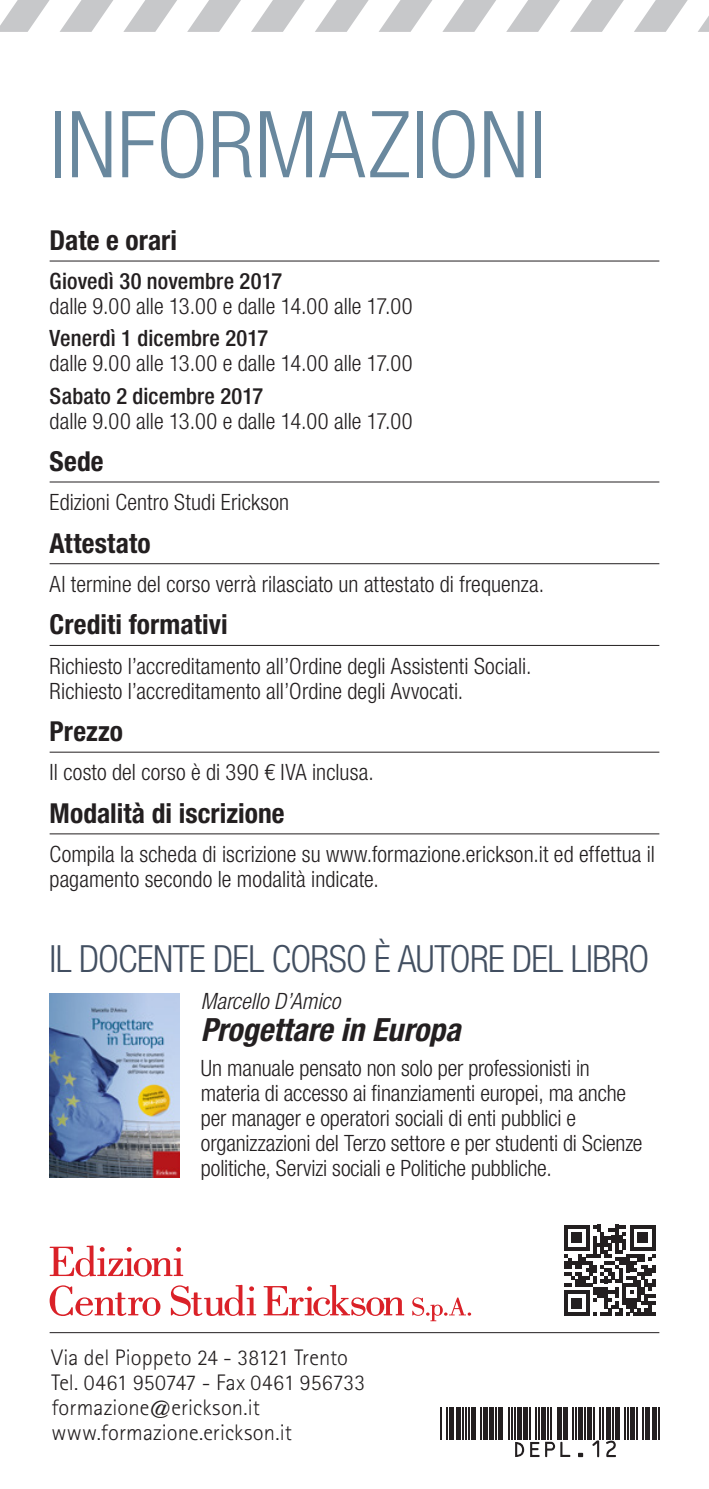
<style>
.page{position:relative;width:709px;height:1489px;background:#fff}
.page>*{position:absolute;margin:0;border:0;box-sizing:border-box;transform-origin:0 0}
.t1{font:300 condensed 92.5px "Helvetica Neue LT Std";color:#69889e}
.t2{font:300 condensed 37.5px "Helvetica Neue LT Std";letter-spacing:-.015em;color:#424f61}
.t3{font:italic 700 condensed 32px "Helvetica Neue LT Std";color:#231f20}
.t4{font:700 condensed 27.5px "Helvetica Neue LT Std";letter-spacing:.005em;color:#231f20}
.t5{font:300 condensed 22.5px/25px "Helvetica Neue LT Std";color:#231f20}
.t6{font:300 22.5px/25px "Rotis Sans Serif Std";letter-spacing:.005em;color:#231f20}
.t7{font:500 condensed 22.5px "Helvetica Neue LT Std";letter-spacing:.01em;color:#231f20}
.t8{font:italic 300 condensed 22.5px "Helvetica Neue LT Std";color:#231f20}
</style>
<div class="page">
<hr style="left:50px;top:260px;width:609px;height:1px;background:#231f20">
<hr style="left:50px;top:481px;width:609px;height:1px;background:#231f20">
<hr style="left:50px;top:563px;width:609px;height:1px;background:#231f20">
<hr style="left:50px;top:645px;width:609px;height:1px;background:#231f20">
<hr style="left:50px;top:751px;width:609px;height:1px;background:#231f20">
<hr style="left:50px;top:833px;width:609px;height:1px;background:#231f20">
<svg style="left:0;top:0;width:50px;height:32px"></svg>
<svg style="left:60px;top:0;width:53px;height:32px"></svg>
<svg style="left:123px;top:0;width:54px;height:32px"></svg>
<svg style="left:187px;top:0;width:54px;height:32px"></svg>
<svg style="left:251px;top:0;width:54px;height:32px"></svg>
<svg style="left:315px;top:0;width:54px;height:32px"></svg>
<svg style="left:379px;top:0;width:53px;height:32px"></svg>
<svg style="left:442px;top:0;width:54px;height:32px"></svg>
<svg style="left:506px;top:0;width:54px;height:32px"></svg>
<svg style="left:570px;top:0;width:54px;height:32px"></svg>
<svg style="left:634px;top:0;width:53px;height:32px"></svg>
<svg style="left:698px;top:16px;width:11px;height:16px"></svg>
<img style="left:50px;top:993px;width:130px;height:183px">
<hr style="left:50px;top:1331px;width:609px;height:1px;background:#231f20">
<svg style="left:50px;top:1245px;width:133px;height:31px"></svg>
<svg style="left:50px;top:1285px;width:110px;height:30px"></svg>
<svg style="left:171px;top:1284px;width:85px;height:31px"></svg>
<svg style="left:263px;top:1284px;width:141px;height:31px"></svg>
<svg style="left:412px;top:1297px;width:59px;height:24px"></svg>
<svg style="left:564px;top:1224px;width:91px;height:91px"></svg>
<hr style="left:440px;top:1407px;width:2px;height:33px;background:#231f20">
<hr style="left:446px;top:1407px;width:2px;height:33px;background:#231f20">
<div style="left:449px;top:1407px;width:5px;height:33px;background:#231f20"></div>
<hr style="left:456px;top:1407px;width:4px;height:33px;background:#231f20">
<hr style="left:462px;top:1407px;width:1px;height:33px;background:#231f20">
<hr style="left:465px;top:1407px;width:1px;height:33px;background:#231f20">
<hr style="left:468px;top:1407px;width:1px;height:33px;background:#231f20">
<hr style="left:471px;top:1407px;width:4px;height:33px;background:#231f20">
<hr style="left:480px;top:1407px;width:2px;height:33px;background:#231f20">
<div style="left:483px;top:1407px;width:5px;height:33px;background:#231f20"></div>
<div style="left:489px;top:1407px;width:5px;height:33px;background:#231f20"></div>
<hr style="left:495px;top:1407px;width:2px;height:33px;background:#231f20">
<div style="left:498px;top:1407px;width:5px;height:33px;background:#231f20"></div>
<hr style="left:508px;top:1407px;width:1px;height:33px;background:#231f20">
<hr style="left:511px;top:1407px;width:1px;height:33px;background:#231f20">
<hr style="left:514px;top:1407px;width:1px;height:33px;background:#231f20">
<hr style="left:517px;top:1407px;width:4px;height:33px;background:#231f20">
<hr style="left:523px;top:1407px;width:4px;height:33px;background:#231f20">
<hr style="left:529px;top:1407px;width:2px;height:33px;background:#231f20">
<hr style="left:535px;top:1407px;width:2px;height:33px;background:#231f20">
<hr style="left:538px;top:1407px;width:2px;height:33px;background:#231f20">
<div style="left:541px;top:1407px;width:5px;height:33px;background:#231f20"></div>
<hr style="left:547px;top:1407px;width:2px;height:33px;background:#231f20">
<hr style="left:550px;top:1407px;width:2px;height:33px;background:#231f20">
<hr style="left:557px;top:1407px;width:4px;height:33px;background:#231f20">
<hr style="left:563px;top:1407px;width:4px;height:33px;background:#231f20">
<hr style="left:572px;top:1407px;width:1px;height:33px;background:#231f20">
<hr style="left:575px;top:1407px;width:1px;height:33px;background:#231f20">
<div style="left:578px;top:1407px;width:5px;height:33px;background:#231f20"></div>
<hr style="left:584px;top:1407px;width:2px;height:33px;background:#231f20">
<div style="left:587px;top:1407px;width:5px;height:33px;background:#231f20"></div>
<hr style="left:593px;top:1407px;width:2px;height:33px;background:#231f20">
<hr style="left:599px;top:1407px;width:2px;height:33px;background:#231f20">
<hr style="left:602px;top:1407px;width:2px;height:33px;background:#231f20">
<hr style="left:606px;top:1407px;width:4px;height:33px;background:#231f20">
<hr style="left:612px;top:1407px;width:1px;height:33px;background:#231f20">
<hr style="left:615px;top:1407px;width:4px;height:33px;background:#231f20">
<hr style="left:624px;top:1407px;width:1px;height:33px;background:#231f20">
<hr style="left:627px;top:1407px;width:1px;height:33px;background:#231f20">
<div style="left:630px;top:1407px;width:5px;height:33px;background:#231f20"></div>
<hr style="left:636px;top:1407px;width:2px;height:33px;background:#231f20">
<hr style="left:642px;top:1407px;width:2px;height:33px;background:#231f20">
<div style="left:645px;top:1407px;width:5px;height:33px;background:#231f20"></div>
<div style="left:651px;top:1407px;width:5px;height:33px;background:#231f20"></div>
<hr style="left:658px;top:1407px;width:1px;height:33px;background:#231f20">
<svg style="left:515px;top:1442px;width:9px;height:14px"></svg>
<svg style="left:530px;top:1442px;width:9px;height:14px"></svg>
<svg style="left:545px;top:1441px;width:25px;height:15px"></svg>
<svg style="left:578px;top:1452px;width:5px;height:4px"></svg>
<svg style="left:592px;top:1440px;width:7px;height:16px"></svg>
<svg style="left:606px;top:1440px;width:10px;height:16px"></svg>
<h1 class="t1" style="left:50px;top:91px;width:498px">INFORMAZIONI</h1>
<p class="t4" style="left:50px;top:224px;width:129px">Date e orari</p>
<p class="t7" style="left:50px;top:268px;width:234px">Giovedì 30 novembre 2017</p>
<p class="t5" style="left:50px;top:293px;width:364px">dalle 9.00 alle 13.00 e dalle 14.00 alle 17.00</p>
<p class="t7" style="left:50px;top:325px;width:220px">Venerdì 1 dicembre 2017</p>
<p class="t5" style="left:50px;top:351px;width:364px">dalle 9.00 alle 13.00 e dalle 14.00 alle 17.00</p>
<p class="t7" style="left:50px;top:382px;width:215px">Sabato 2 dicembre 2017</p>
<p class="t5" style="left:50px;top:408px;width:364px">dalle 9.00 alle 13.00 e dalle 14.00 alle 17.00</p>
<p class="t4" style="left:50px;top:444px;width:56px">Sede</p>
<p class="t5" style="left:50px;top:489px;width:241px">Edizioni Centro Studi Erickson</p>
<p class="t4" style="left:50px;top:526px;width:102px">Attestato</p>
<p class="t5" style="left:50px;top:571px;width:496px">Al termine del corso verrà rilasciato un attestato di frequenza.</p>
<p class="t4" style="left:50px;top:608px;width:179px">Crediti formativi</p>
<p class="t5" style="left:50px;top:653px;width:483px">Richiesto l’accreditamento all’Ordine degli Assistenti Sociali.<br>Richiesto l’accreditamento all’Ordine degli Avvocati.</p>
<p class="t4" style="left:50px;top:714px;width:75px">Prezzo</p>
<p class="t5" style="left:50px;top:759px;width:326px">Il costo del corso è di 390 € IVA inclusa.</p>
<p class="t4" style="left:50px;top:796px;width:236px">Modalità di iscrizione</p>
<p class="t5" style="left:50px;top:841px;width:607px">Compila la scheda di iscrizione su www.formazione.erickson.it ed effettua il pagamento secondo le modalità indicate.</p>
<h2 class="t2" style="left:50px;top:937px;width:601px">IL DOCENTE DEL CORSO È AUTORE DEL LIBRO</h2>
<p class="t8" style="left:201px;top:987px;width:141px">Marcello D’Amico</p>
<h3 class="t3" style="left:201px;top:1009px;width:261px">Progettare in Europa</h3>
<p class="t5" style="left:201px;top:1055px;width:443px">Un manuale pensato non solo per professionisti in materia di accesso ai finanziamenti europei, ma anche per manager e operatori sociali di enti pubblici e organizzazioni del Terzo settore e per studenti di Scienze politiche, Servizi sociali e Politiche pubbliche.</p>
<p class="t6" style="left:51px;top:1344px;width:315px">Via del Pioppeto 24 - 38121 Trento<br>Tel. 0461 950747 - Fax 0461 956733 formazione@erickson.it www.formazione.erickson.it</p>
</div>
